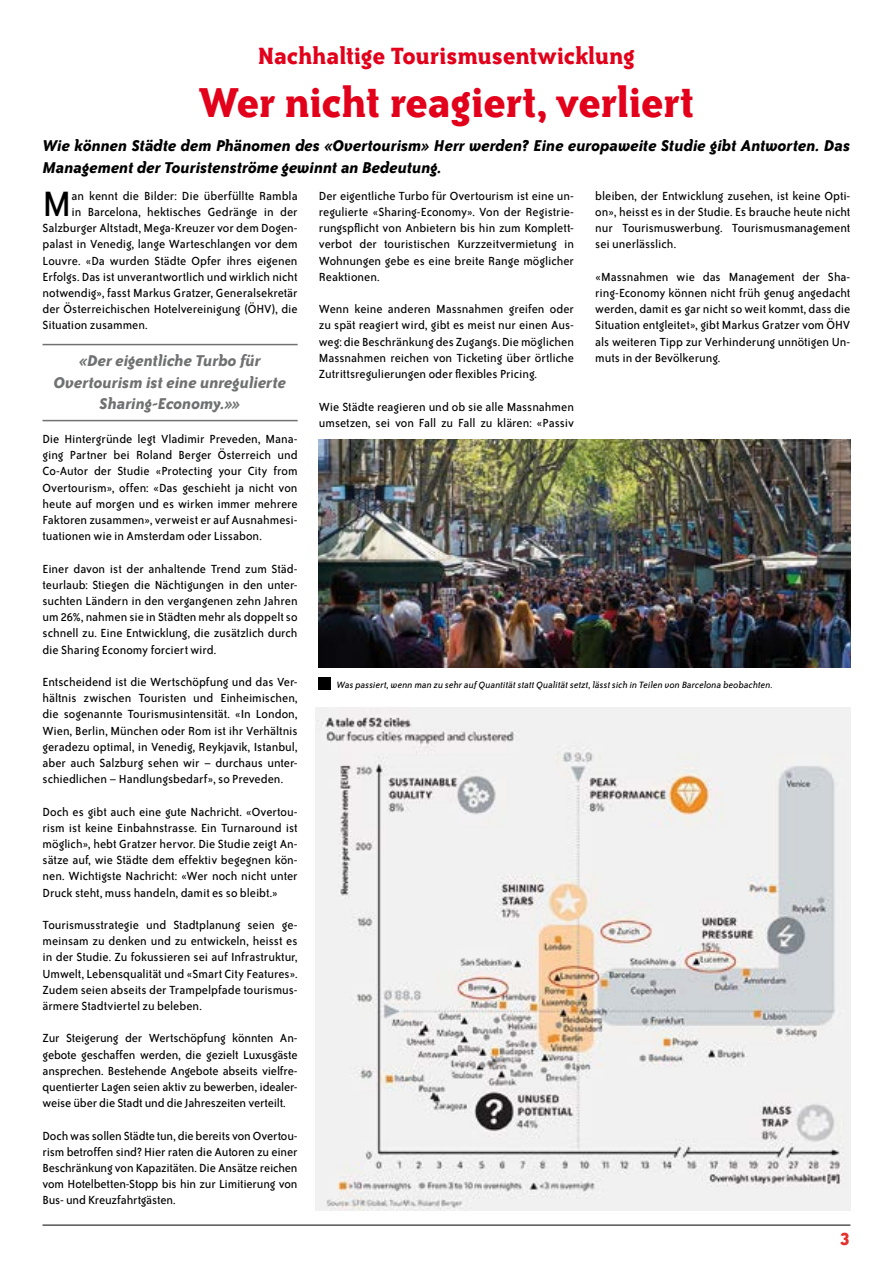
<style>
.page{position:relative;width:893px;height:1263px;background:#fff}
.page>*{position:absolute;margin:0;border:0;box-sizing:border-box;transform-origin:0 0}
.t1{font:700 48px "Bailey Quad ITC";letter-spacing:-.01em;color:#e2001a}
.t2{font:40.5px "Bailey Sans ITC";color:#000}
.t3{font:700 27px "Bailey Quad ITC";letter-spacing:-.01em;color:#e2001a}
.t4{font:700 21px "Bailey Sans ITC";color:#e4312b}
.t5{font:italic 700 18px/21.6px "Bailey Sans ITC";letter-spacing:-.01em;color:#000}
.t6{font:italic 700 18px/21.6px "Bailey Sans ITC";letter-spacing:-.01em;color:#707172;text-align:center}
.t7{font:13.5px/16.2px "Bailey Sans ITC";letter-spacing:-.005em;color:#000;text-align:justify}
.t8{font:italic 10.5px "Bailey Sans ITC";letter-spacing:.005em;color:#000}
</style>
<div class="page">
<hr style="left:43px;top:1225px;width:807px;height:1px;background:#000">
<img style="left:315px;top:708px;width:535px;height:503px">
<hr style="left:43px;top:344px;width:255px;height:1px;background:#707172">
<hr style="left:43px;top:420px;width:255px;height:1px;background:#707172">
<div style="left:319px;top:678px;width:12px;height:12px;background:#000"></div>
<img style="left:319px;top:439px;width:531px;height:228px">
<h3 class="t3" style="left:258px;top:41px;width:379px">Nachhaltige Tourismusentwicklung</h3>
<h1 class="t1" style="left:199px;top:76px;width:497px">Wer nicht reagiert, verliert</h1>
<h3 class="t5" style="left:43px;top:135px;width:809px">Wie können Städte dem Phänomen des «Overtourism» Herr werden? Eine europaweite Studie gibt Antworten. Das<br>Management der Touristenströme gewinnt an Bedeutung.</h3>
<h2 class="t2" style="left:43px;top:182px;width:30px">M</h2>
<p class="t7" style="left:71px;top:188px;width:228px">an kennt die Bilder: Die überfüllte Rambla</p>
<p class="t7" style="left:71px;top:204px;width:228px">in Barcelona, hektisches Gedränge in der</p>
<p class="t7" style="left:43px;top:220px;width:257px">Salzburger Altstadt, Mega-Kreuzer vor dem Dogen-</p>
<p class="t7" style="left:43px;top:237px;width:257px">palast in Venedig, lange Warteschlangen vor dem</p>
<p class="t7" style="left:43px;top:253px;width:257px">Louvre. «Da wurden Städte Opfer ihres eigenen</p>
<p class="t7" style="left:43px;top:269px;width:257px">Erfolgs. Das ist unverantwortlich und wirklich nicht</p>
<p class="t7" style="left:43px;top:285px;width:257px">notwendig», fasst Markus Gratzer, Generalsekretär</p>
<p class="t7" style="left:43px;top:301px;width:257px">der Österreichischen Hotelvereinigung (ÖHV), die</p>
<p class="t7" style="left:43px;top:318px;width:107px">Situation zusammen.</p>
<h3 class="t6" style="left:54px;top:350px;width:234px">«Der eigentliche Turbo für<br>Overtourism ist eine unregulierte<br>Sharing-Economy.»»</h3>
<p class="t7" style="left:43px;top:431px;width:257px">Die Hintergründe legt Vladimir Preveden, Mana&shy;ging Partner bei Roland Berger Österreich und Co-Autor der Studie «Protecting your City from Overtourism», offen: «Das geschieht ja nicht von heute auf morgen und es wirken immer mehrere Faktoren zusammen», verweist er auf Ausnahmesi&shy;tuationen wie in Amsterdam oder Lissabon.</p>
<p class="t7" style="left:43px;top:561px;width:257px">Einer davon ist der anhaltende Trend zum Städ&shy;teurlaub: Stiegen die Nächtigungen in den unter&shy;suchten Ländern in den vergangenen zehn Jahren um 26%, nahmen sie in Städten mehr als doppelt so schnell zu. Eine Entwicklung, die zusätzlich durch die Sharing Economy forciert wird.</p>
<p class="t7" style="left:43px;top:674px;width:257px">Entscheidend ist die Wertschöpfung und das Ver&shy;hältnis zwischen Touristen und Einheimischen, die sogenannte Tourismusintensität. «In London, Wien, Berlin, München oder Rom ist ihr Verhältnis geradezu optimal, in Venedig, Reykjavik, Istanbul, aber auch Salzburg sehen wir – durchaus unter&shy;schiedlichen – Handlungsbedarf», so Preveden.</p>
<p class="t7" style="left:43px;top:804px;width:257px">Doch es gibt auch eine gute Nachricht. «Overtou&shy;rism ist keine Einbahnstrasse. Ein Turnaround ist möglich», hebt Gratzer hervor. Die Studie zeigt An&shy;sätze auf, wie Städte dem effektiv begegnen kön&shy;nen. Wichtigste Nachricht: «Wer noch nicht unter Druck steht, muss handeln, damit es so bleibt.»</p>
<p class="t7" style="left:43px;top:917px;width:257px">Tourismusstrategie und Stadtplanung seien ge&shy;meinsam zu denken und zu entwickeln, heisst es in der Studie. Zu fokussieren sei auf Infrastruktur, Umwelt, Lebensqualität und «Smart City Features».<br>Zudem seien abseits der Trampelpfade tourismus&shy;ärmere Stadtviertel zu beleben.</p>
<p class="t7" style="left:43px;top:1030px;width:257px">Zur Steigerung der Wertschöpfung könnten An&shy;gebote geschaffen werden, die gezielt Luxusgäste ansprechen. Bestehende Angebote abseits vielfre&shy;quentierter Lagen seien aktiv zu bewerben, idealer&shy;weise über die Stadt und die Jahreszeiten verteilt.</p>
<p class="t7" style="left:43px;top:1128px;width:257px">Doch was sollen Städte tun, die bereits von Overtou&shy;rism betroffen sind? Hier raten die Autoren zu einer Beschränkung von Kapazitäten. Die Ansätze reichen vom Hotelbetten-Stopp bis hin zur Limitierung von Bus- und Kreuzfahrtgästen.</p>
<p class="t7" style="left:319px;top:188px;width:257px">Der eigentliche Turbo für Overtourism ist eine un&shy;regulierte «Sharing-Economy». Von der Registrie&shy;rungspflicht von Anbietern bis hin zum Komplett&shy;verbot der touristischen Kurzzeitvermietung in Wohnungen gebe es eine breite Range möglicher Reaktionen.</p>
<p class="t7" style="left:319px;top:301px;width:257px">Wenn keine anderen Massnahmen greifen oder zu spät reagiert wird, gibt es meist nur einen Aus&shy;weg: die Beschränkung des Zugangs. Die möglichen Massnahmen reichen von Ticketing über örtliche Zutrittsregulierungen oder flexibles Pricing.</p>
<p class="t7" style="left:319px;top:399px;width:257px">Wie Städte reagieren und ob sie alle Massnahmen umsetzen, sei von Fall zu Fall zu klären: «Passiv</p>
<p class="t7" style="left:595px;top:188px;width:257px">bleiben, der Entwicklung zusehen, ist keine Opti&shy;on», heisst es in der Studie. Es brauche heute nicht nur Tourismuswerbung. Tourismusmanagement sei unerlässlich.</p>
<p class="t7" style="left:595px;top:269px;width:257px">«Massnahmen wie das Management der Sha&shy;ring-Economy können nicht früh genug angedacht werden, damit es gar nicht so weit kommt, dass die Situation entgleitet», gibt Markus Gratzer vom ÖHV als weiteren Tipp zur Verhinderung unnötigen Un&shy;muts in der Bevölkerung.</p>
<p class="t8" style="left:337px;top:679px;width:438px">Was passiert, wenn man zu sehr auf Quantität statt Qualität setzt, lässt sich in Teilen von Barcelona beobachten.</p>
<h3 class="t4" style="left:840px;top:1228px;width:12px">3</h3>
</div>
